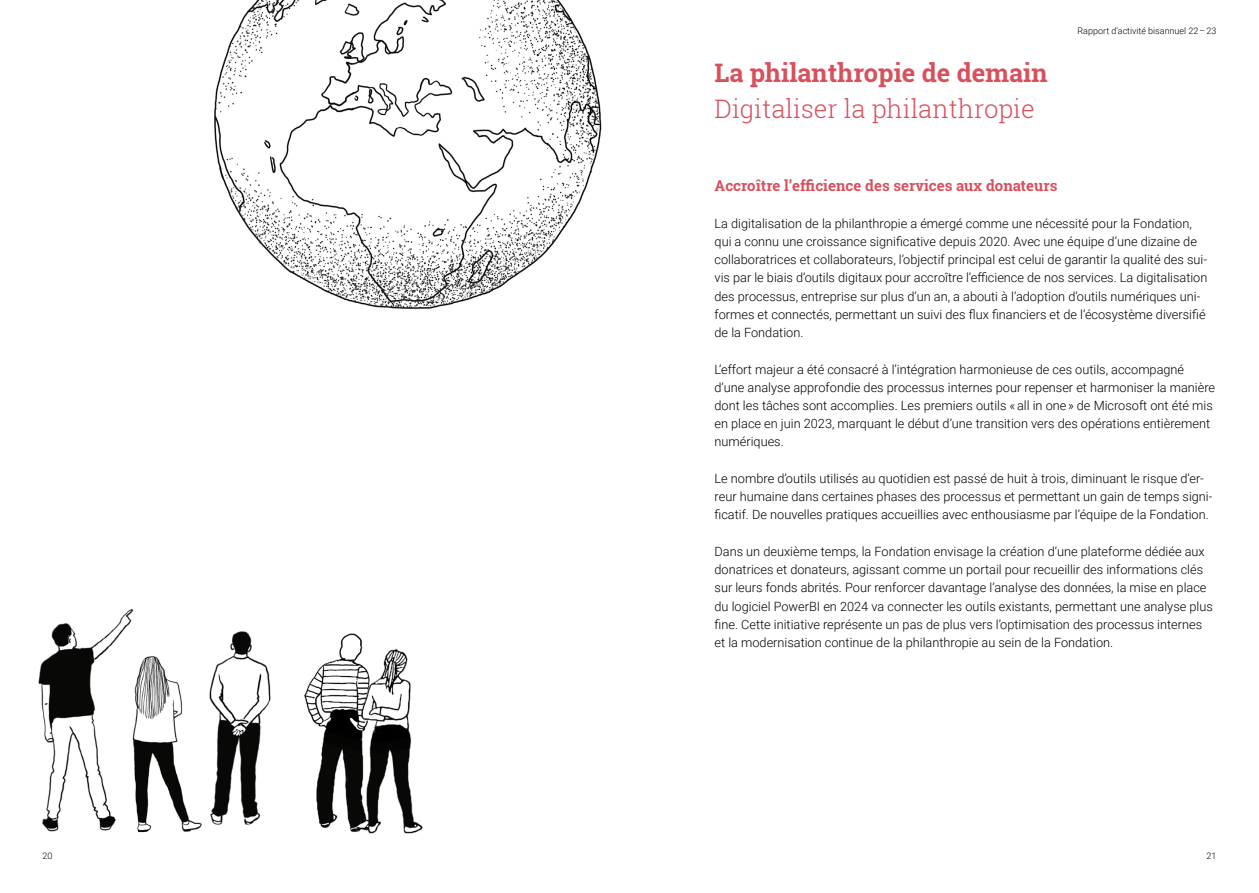
<style>
.page{position:relative;width:1259px;height:893px;background:#fff}
.page>*{position:absolute;margin:0;border:0;box-sizing:border-box;transform-origin:0 0}
.t1{font:300 25.5px "Roboto Slab";color:#d8505c}
.t2{font:700 25.5px "Roboto Slab";color:#d8505c}
.t3{font:700 15px "Roboto Slab";color:#d8505c}
.t4{font:300 12.75px/18.1px "Roboto";color:#000}
.t5{font:300 9px "Roboto";color:#000}
</style>
<div class="page">
<img style="left:214px;top:0;width:388px;height:309px">
<img style="left:38px;top:609px;width:233px;height:224px">
<img style="left:304px;top:633px;width:119px;height:201px">
<h1 class="t2" style="left:714px;top:55px;width:334px">La philanthropie de demain</h1>
<h1 class="t1" style="left:714px;top:92px;width:322px">Digitaliser la philanthropie</h1>
<p class="t5" style="left:1077px;top:25px;width:140px">Rapport d’activité bisannuel 22 – 23</p>
<p class="t3" style="left:714px;top:176px;width:344px">Accroître l’efficience des services aux donateurs</p>
<p class="t4" style="left:714px;top:214px;width:494px">La digitalisation de la philanthropie a émergé comme une nécessité pour la Fondation, qui a connu une croissance significative depuis 2020. Avec une équipe d’une dizaine de collaboratrices et collaborateurs, l’objectif principal est celui de garantir la qualité des sui&shy;vis par le biais d’outils digitaux pour accroître l’efficience de nos services. La digitalisation des processus, entreprise sur plus d’un an, a abouti à l’adoption d’outils numériques uni&shy;formes et connectés, permettant un suivi des flux financiers et de l’écosystème diversifié de la Fondation.</p>
<p class="t4" style="left:714px;top:359px;width:502px">L’effort majeur a été consacré à l’intégration harmonieuse de ces outils, accompagné d’une analyse approfondie des processus internes pour repenser et harmoniser la manière dont les tâches sont accomplies. Les premiers outils « all in one » de Microsoft ont été mis en place en juin 2023, marquant le début d’une transition vers des opérations entièrement numériques.</p>
<p class="t4" style="left:714px;top:469px;width:499px">Le nombre d’outils utilisés au quotidien est passé de huit à trois, diminuant le risque d’er&shy;reur humaine dans certaines phases des processus et permettant un gain de temps signi&shy;ficatif. De nouvelles pratiques accueillies avec enthousiasme par l’équipe de la Fondation.</p>
<p class="t4" style="left:714px;top:542px;width:500px">Dans un deuxième temps, la Fondation envisage la création d’une plateforme dédiée aux donatrices et donateurs, agissant comme un portail pour recueillir des informations clés sur leurs fonds abrités. Pour renforcer davantage l’analyse des données, la mise en place du logiciel PowerBI en 2024 va connecter les outils existants, permettant une analyse plus fine. Cette initiative représente un pas de plus vers l’optimisation des processus internes et la modernisation continue de la philanthropie au sein de la Fondation.</p>
<p class="t5" style="left:43px;top:849px;width:11px">20</p>
<p class="t5" style="left:1206px;top:849px;width:11px">21</p>
</div>
